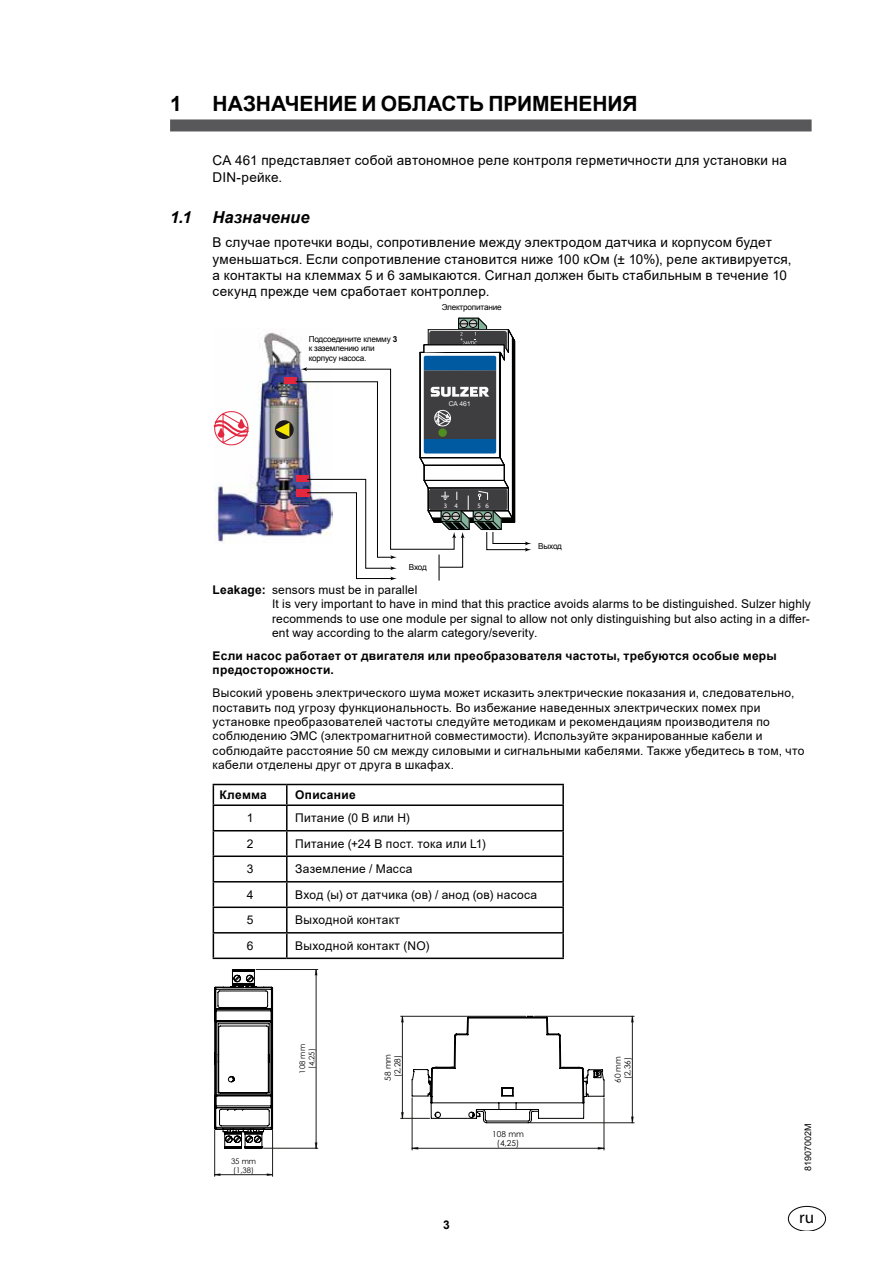
<style>
.page{position:relative;width:893px;height:1263px;background:#fff}
.page>*{position:absolute;margin:0;border:0;box-sizing:border-box;transform-origin:0 0}
.t1{font:700 21px "Arial";letter-spacing:-.005em;color:#000}
.t2{font:16.95px "Myriad";color:#000}
.t3{font:italic 700 16.5px "Arial";letter-spacing:.005em;color:#000}
.t4{font:13.5px/16.2px "Arial";letter-spacing:.02em;color:#000}
.t5{font:12px/14.4px "Arial";letter-spacing:.02em;color:#000}
.t6{font:700 12px/14.4px "Arial";letter-spacing:.02em;color:#000}
.t7{font:9px "Arial";color:#000}
.t8{font:8.25px/9.9px "Arial";letter-spacing:-.025em;color:#000}
.t9{font:8.25px/9.9px "Century Gothic";color:#000;text-align:center}
.t10{font:7.65px/9.1px "Century Gothic";color:#000;text-align:center}
.t11{font:6.75px "Myriad Pro";color:#fff}
.t12{font:6.6px "Helvetica Neue LT Com";color:#fbfbfb}
.s1{font-weight:700}
</style>
<div class="page">
<div style="left:170px;top:119px;width:642px;height:12px;background:#58585a"></div>
<hr style="left:213px;top:784px;width:74px;height:1px;background:#000">
<hr style="left:287px;top:784px;width:277px;height:1px;background:#000">
<svg style="left:286px;top:785px;width:2px;height:19px"></svg>
<svg style="left:562px;top:785px;width:2px;height:19px"></svg>
<hr style="left:213px;top:804px;width:74px;height:2px;background:#000">
<hr style="left:287px;top:804px;width:277px;height:2px;background:#000">
<hr style="left:286px;top:806px;width:2px;height:24px;background:#000">
<hr style="left:562px;top:806px;width:2px;height:24px;background:#000">
<hr style="left:213px;top:830px;width:74px;height:1px;background:#000">
<hr style="left:287px;top:830px;width:277px;height:1px;background:#000">
<hr style="left:286px;top:831px;width:2px;height:24px;background:#000">
<hr style="left:562px;top:831px;width:2px;height:24px;background:#000">
<hr style="left:213px;top:855px;width:74px;height:2px;background:#000">
<hr style="left:287px;top:855px;width:277px;height:2px;background:#000">
<hr style="left:286px;top:857px;width:2px;height:24px;background:#000">
<hr style="left:562px;top:857px;width:2px;height:24px;background:#000">
<hr style="left:213px;top:881px;width:74px;height:1px;background:#000">
<hr style="left:287px;top:881px;width:277px;height:1px;background:#000">
<hr style="left:286px;top:882px;width:2px;height:24px;background:#000">
<hr style="left:562px;top:882px;width:2px;height:24px;background:#000">
<hr style="left:213px;top:906px;width:74px;height:2px;background:#000">
<hr style="left:287px;top:906px;width:277px;height:2px;background:#000">
<hr style="left:286px;top:908px;width:2px;height:24px;background:#000">
<hr style="left:562px;top:908px;width:2px;height:24px;background:#000">
<hr style="left:213px;top:932px;width:74px;height:1px;background:#000">
<svg style="left:213px;top:785px;width:1px;height:172px"></svg>
<hr style="left:287px;top:932px;width:277px;height:1px;background:#000">
<hr style="left:286px;top:933px;width:2px;height:24px;background:#000">
<hr style="left:562px;top:933px;width:2px;height:24px;background:#000">
<hr style="left:213px;top:957px;width:74px;height:2px;background:#000">
<hr style="left:287px;top:957px;width:277px;height:2px;background:#000">
<img style="left:215px;top:331px;width:80px;height:211px">
<svg style="left:275px;top:420px;width:19px;height:19px"></svg>
<svg style="left:276px;top:423px;width:13px;height:14px"></svg>
<div style="left:284px;top:377px;width:13px;height:7px;background:#e3273e"></div>
<svg style="left:213px;top:406px;width:37px;height:44px"></svg>
<svg style="left:295px;top:318px;width:236px;height:263px"></svg>
<hr style="left:604px;top:1098px;width:1px;height:52px;background:#1d1d1b">
<hr style="left:412px;top:1098px;width:1px;height:52px;background:#1d1d1b">
<hr style="left:530px;top:1122px;width:104px;height:1px;background:#1d1d1b">
<hr style="left:534px;top:1016px;width:100px;height:1px;background:#1d1d1b">
<svg style="left:412px;top:1147px;width:192px;height:2px"></svg>
<svg style="left:631px;top:1016px;width:3px;height:107px"></svg>
<svg style="left:401px;top:1016px;width:203px;height:107px"></svg>
<hr style="left:214px;top:1130px;width:1px;height:46px;background:#1d1d1b">
<hr style="left:272px;top:1130px;width:1px;height:46px;background:#1d1d1b">
<hr style="left:256px;top:969px;width:62px;height:1px;background:#1d1d1b">
<hr style="left:264px;top:1148px;width:54px;height:1px;background:#1d1d1b">
<svg style="left:214px;top:1173px;width:59px;height:3px"></svg>
<svg style="left:315px;top:970px;width:2px;height:178px"></svg>
<svg style="left:214px;top:969px;width:59px;height:179px"></svg>
<svg style="left:788px;top:1206px;width:38px;height:24px"></svg>
<h1 class="t1" style="left:170px;top:89px;width:13px">1</h1>
<h1 class="t1" style="left:213px;top:89px;width:427px">НАЗНАЧЕНИЕ И ОБЛАСТЬ ПРИМЕНЕНИЯ</h1>
<p class="t4" style="left:213px;top:152px;width:576px">CA 461 представляет собой автономное реле контроля герметичности для установки на<br>DIN-рейке.</p>
<h3 class="t3" style="left:170px;top:206px;width:23px">1.1</h3>
<h3 class="t3" style="left:213px;top:206px;width:98px">Назначение</h3>
<p class="t4" style="left:213px;top:234px;width:581px">В случае протечки воды, сопротивление между электродом датчика и корпусом будет уменьшаться. Если сопротивление становится ниже 100 кОм (± 10%), реле активируется, а контакты на клеммах 5 и 6 замыкаются. Сигнал должен быть стабильным в течение 10 секунд прежде чем сработает контроллер.</p>
<p class="t8" style="left:309px;top:334px;width:90px">Подсоедините клемму <span class="s1">3 </span>к заземлению или корпусу насоса.</p>
<p class="t8" style="left:442px;top:302px;width:61px">Электропитание</p>
<p class="t12" style="left:449px;top:399px;width:23px">CA 461</p>
<p class="t11" style="left:444px;top:501px;width:16px">3 4</p>
<p class="t11" style="left:477px;top:501px;width:13px">5 6</p>
<p class="t8" style="left:409px;top:562px;width:19px">Вход</p>
<p class="t8" style="left:538px;top:541px;width:25px">Выход</p>
<p class="t5" style="left:272px;top:582px;width:540px;text-indent:-60px"><span class="s1">Leakage:</span> sensors must be in parallel<br>It is very important to have in mind that this practice avoids alarms to be distinguished. Sulzer highly recommends to use one module per signal to allow not only distinguishing but also acting in a differ&shy;ent way according to the alarm category/severity.</p>
<p class="t6" style="left:213px;top:649px;width:566px">Если насос работает от двигателя или преобразователя частоты, требуются особые меры предосторожности.</p>
<p class="t5" style="left:213px;top:686px;width:593px">Высокий уровень электрического шума может исказить электрические показания и, следовательно, поставить под угрозу функциональность. Во избежание наведенных электрических помех при установке преобразователей частоты следуйте методикам и рекомендациям производителя по соблюдению ЭМС (электромагнитной совместимости). Используйте экранированные кабели и соблюдайте расстояние 50 см между силовыми и сигнальными кабелями. Также убедитесь в том, что кабели отделены друг от друга в шкафах.</p>
<p class="t6" style="left:219px;top:788px;width:49px">Клемма</p>
<p class="t6" style="left:295px;top:788px;width:62px">Описание</p>
<p class="t5" style="left:247px;top:811px;width:8px">1</p>
<p class="t5" style="left:295px;top:811px;width:116px">Питание (0 В или Н)</p>
<p class="t5" style="left:247px;top:836px;width:8px">2</p>
<p class="t5" style="left:295px;top:836px;width:192px">Питание (+24 В пост. тока или L1)</p>
<p class="t5" style="left:247px;top:862px;width:8px">3</p>
<p class="t5" style="left:295px;top:862px;width:119px">Заземление / Масса</p>
<p class="t5" style="left:247px;top:887px;width:8px">4</p>
<p class="t5" style="left:295px;top:887px;width:243px">Вход (ы) от датчика (ов) / анод (ов) насоса</p>
<p class="t5" style="left:247px;top:913px;width:8px">5</p>
<p class="t5" style="left:295px;top:913px;width:106px">Выходной контакт</p>
<p class="t5" style="left:247px;top:938px;width:8px">6</p>
<p class="t5" style="left:295px;top:938px;width:136px">Выходной контакт (NO)</p>
<p class="t10" style="left:231px;top:1156px;width:27px;text-align:left">35 mm (1,38)</p>
<p class="t10" style="left:298px;top:1073px;width:31px;rotate:-90deg">108 mm (4,25)</p>
<p class="t9" style="left:383px;top:1081px;width:28px;rotate:-90deg">58 mm</p>
<p class="t9" style="left:613px;top:1083px;width:28px;rotate:-90deg">60 mm (2,36)</p>
<p class="t9" style="left:393px;top:1077px;width:24px;rotate:-90deg">(2,28)</p>
<p class="t6" style="left:443px;top:1217px;width:8px">3</p>
<p class="t9" style="left:492px;top:1129px;width:33px">108 mm (4,25)</p>
<p class="t7" style="left:802px;top:1171px;width:49px;rotate:-90deg">81907002M</p>
<h2 class="t2" style="left:799px;top:1208px;width:16px">ru</h2>
</div>
